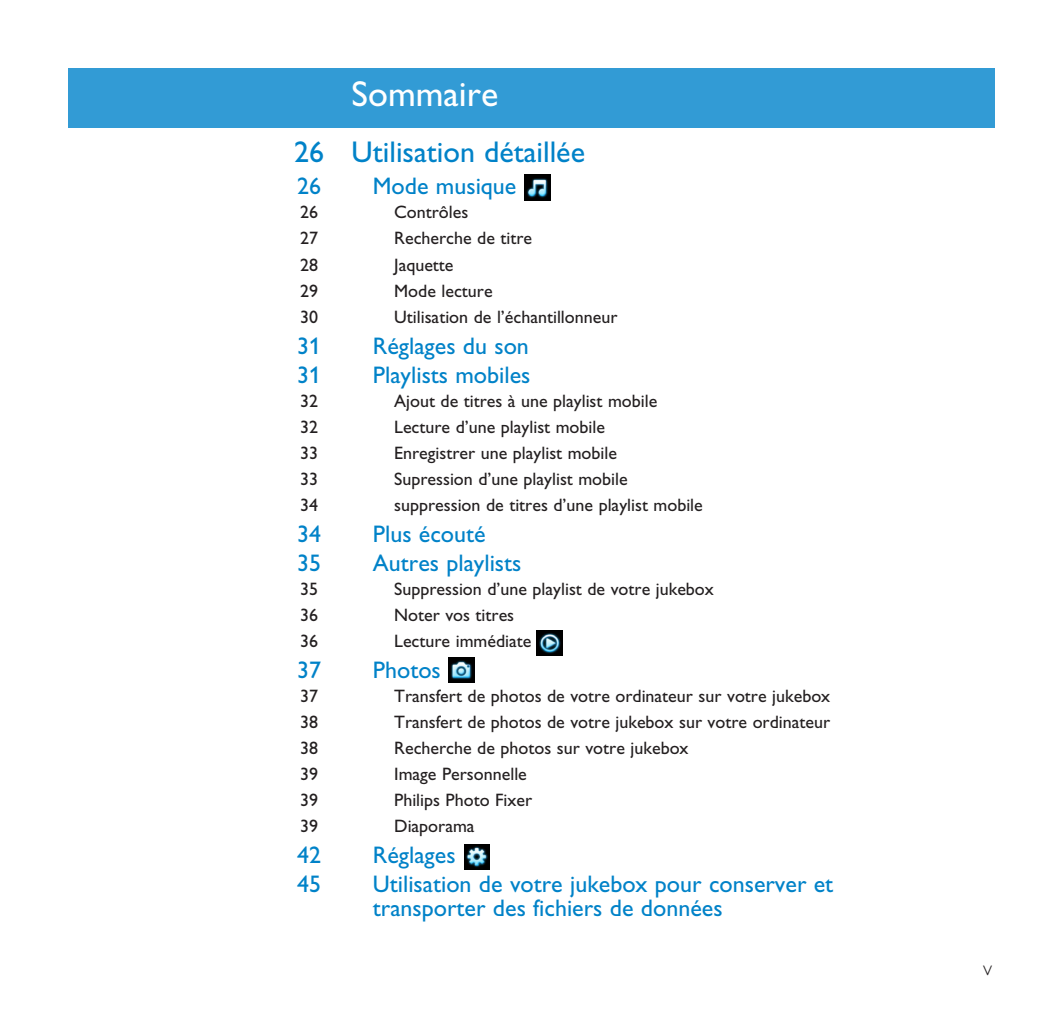
<style>
.page{position:relative;width:1063px;height:1021px;background:#fff}
.page>*{position:absolute;margin:0;border:0;box-sizing:border-box;transform-origin:0 0}
.t1{font:36px "Gill Alt One";color:#fff}
.t2{font:30px "Gill Alt One";color:#0082c8}
.t3{font:24px/24px "Gill Alt One";color:#0082c8}
.t4{font:300 21px "Gill Alt One";color:#231f20}
.t5{font:18px "Gill Alt One";color:#231f20}
</style>
<div class="page">
<div style="left:68px;top:69px;width:927px;height:59px;background:#329bd5"></div>
<img style="left:449px;top:657px;width:25px;height:26px">
<img style="left:537px;top:630px;width:25px;height:25px">
<img style="left:525px;top:175px;width:25px;height:25px">
<img style="left:464px;top:844px;width:26px;height:26px">
<h1 class="t1" style="left:352px;top:82px;width:148px">Sommaire</h1>
<h2 class="t2" style="left:294px;top:141px;width:292px">26 Utilisation détaillée</h2>
<h3 class="t3" style="left:297px;top:177px;width:25px">26</h3>
<h3 class="t3" style="left:373px;top:177px;width:145px">Mode musique</h3>
<p class="t5" style="left:300px;top:206px;width:19px">26</p>
<p class="t5" style="left:394px;top:206px;width:76px">Contrôles</p>
<p class="t5" style="left:300px;top:232px;width:19px">27</p>
<p class="t5" style="left:394px;top:232px;width:140px">Recherche de titre</p>
<p class="t5" style="left:300px;top:258px;width:19px">28</p>
<p class="t5" style="left:394px;top:258px;width:61px">Jaquette</p>
<p class="t5" style="left:300px;top:284px;width:19px">29</p>
<p class="t5" style="left:394px;top:284px;width:100px">Mode lecture</p>
<p class="t5" style="left:300px;top:310px;width:19px">30</p>
<p class="t5" style="left:394px;top:310px;width:225px">Utilisation de l’échantillonneur</p>
<h3 class="t3" style="left:297px;top:336px;width:25px">31</h3>
<h3 class="t3" style="left:373px;top:336px;width:158px">Réglages du son</h3>
<h3 class="t3" style="left:297px;top:365px;width:25px">31</h3>
<h3 class="t3" style="left:373px;top:365px;width:159px">Playlists mobiles</h3>
<p class="t5" style="left:300px;top:394px;width:19px">32</p>
<p class="t5" style="left:394px;top:394px;width:265px">Ajout de titres à une playlist mobile</p>
<p class="t5" style="left:300px;top:420px;width:19px">32</p>
<p class="t5" style="left:394px;top:420px;width:212px">Lecture d’une playlist mobile</p>
<p class="t5" style="left:300px;top:446px;width:19px">33</p>
<p class="t5" style="left:394px;top:446px;width:224px">Enregistrer une playlist mobile</p>
<p class="t5" style="left:300px;top:472px;width:19px">33</p>
<p class="t5" style="left:394px;top:472px;width:235px">Supression d’une playlist mobile</p>
<p class="t5" style="left:300px;top:498px;width:19px">34</p>
<p class="t5" style="left:394px;top:498px;width:310px">suppression de titres d’une playlist mobile</p>
<h3 class="t3" style="left:297px;top:524px;width:25px">34</h3>
<h3 class="t3" style="left:373px;top:524px;width:114px">Plus écouté</h3>
<h3 class="t3" style="left:297px;top:553px;width:25px">35</h3>
<h3 class="t3" style="left:373px;top:553px;width:150px">Autres playlists</h3>
<p class="t5" style="left:300px;top:582px;width:19px">35</p>
<p class="t5" style="left:394px;top:582px;width:321px">Suppression d’une playlist de votre jukebox</p>
<p class="t5" style="left:300px;top:608px;width:19px">36</p>
<p class="t5" style="left:394px;top:608px;width:122px">Noter vos titres</p>
<p class="t5" style="left:300px;top:634px;width:19px">36</p>
<p class="t5" style="left:394px;top:634px;width:139px">Lecture immédiate</p>
<h3 class="t3" style="left:297px;top:660px;width:25px">37</h3>
<h3 class="t3" style="left:373px;top:660px;width:69px">Photos</h3>
<p class="t5" style="left:300px;top:689px;width:19px">37</p>
<p class="t5" style="left:394px;top:689px;width:438px">Transfert de photos de votre ordinateur sur votre jukebox</p>
<p class="t5" style="left:300px;top:715px;width:19px">38</p>
<p class="t5" style="left:394px;top:715px;width:438px">Transfert de photos de votre jukebox sur votre ordinateur</p>
<p class="t5" style="left:300px;top:741px;width:19px">38</p>
<p class="t5" style="left:394px;top:741px;width:296px">Recherche de photos sur votre jukebox</p>
<p class="t5" style="left:300px;top:767px;width:19px">39</p>
<p class="t5" style="left:394px;top:767px;width:134px">Image Personnelle</p>
<p class="t5" style="left:300px;top:794px;width:19px">39</p>
<p class="t5" style="left:394px;top:794px;width:140px">Philips Photo Fixer</p>
<p class="t5" style="left:300px;top:820px;width:19px">39</p>
<p class="t5" style="left:394px;top:820px;width:82px">Diaporama</p>
<h3 class="t3" style="left:297px;top:845px;width:25px">42</h3>
<h3 class="t3" style="left:373px;top:845px;width:84px">Réglages</h3>
<h3 class="t3" style="left:297px;top:874px;width:25px">45</h3>
<h3 class="t3" style="left:373px;top:874px;width:462px">Utilisation de votre jukebox pour conserver et transporter des fichiers de données</h3>
<p class="t4" style="left:983px;top:960px;width:10px">v</p>
</div>
